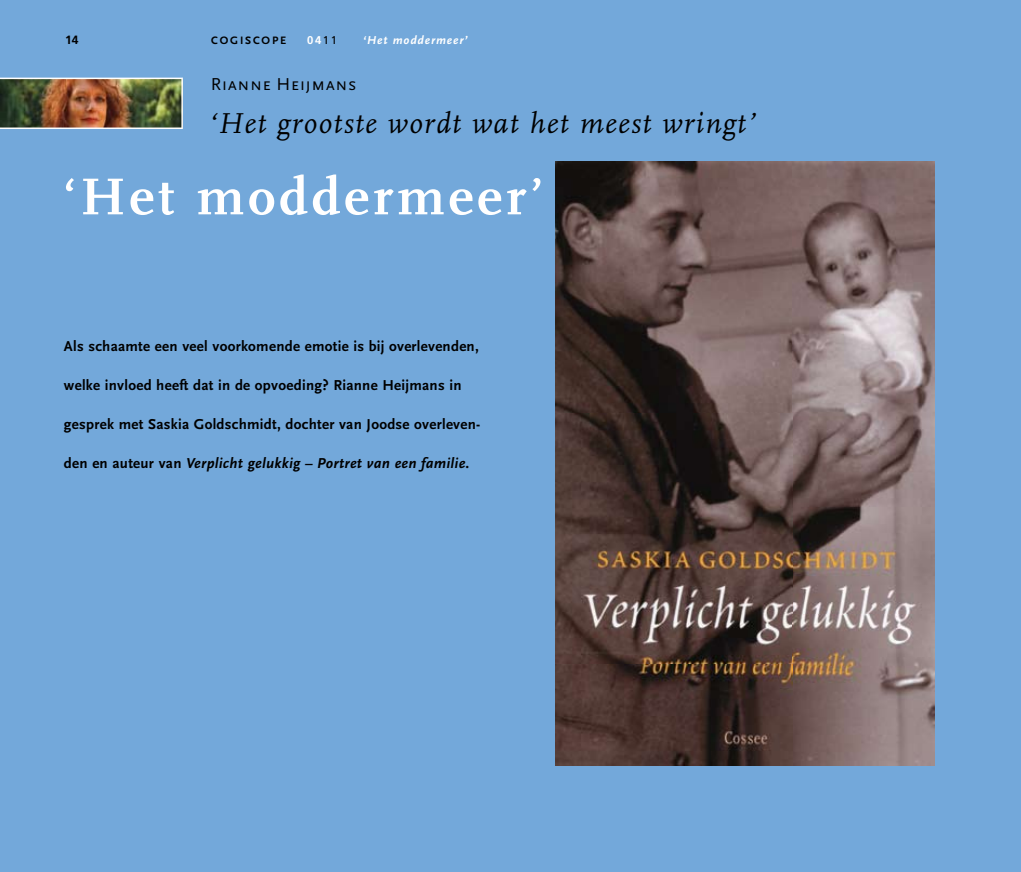
<style>
.page{position:relative;width:1021px;height:872px;background:#fff}
.page>*{position:absolute;margin:0;border:0;box-sizing:border-box;transform-origin:0 0}
.t1{font:700 54px "FF Scala";letter-spacing:.07em;color:#fff}
.t2{font:italic 30px "FF Scala";letter-spacing:.05em;color:#000}
.t3{font:18px "Scala Sans Pro";letter-spacing:.025em;color:#000}
.t4{font:700 15px "Scala Sans Pro";letter-spacing:.02em;color:#000}
.t5{font:italic 700 15px "Scala Sans Pro";letter-spacing:.02em;color:#000}
.t6{font:italic 700 12px "Scala Sans Pro";letter-spacing:.075em;color:#fff}
.t7{font:700 12px "Frutiger LT Std";color:#000}
.t8{font:700 11.25px "Scala Sans Pro";letter-spacing:.16em;color:#000}
.t9{font:700 11.25px "Frutiger LT Std";color:#fff}
.s1{font-weight:400;color:#000}
.s2{font-style:normal}
</style>
<div class="page">
<div style="left:0;top:0;width:1020px;height:872px;background:#73a8da"></div>
<img style="left:0;top:78px;width:183px;height:51px">
<img style="left:555px;top:161px;width:379px;height:605px">
<p class="t7" style="left:65px;top:32px;width:15px">14</p>
<p class="t8" style="left:211px;top:33px;width:76px">cogiscope</p>
<p class="t9" style="left:307px;top:33px;width:32px">04<span class="s1">11</span></p>
<p class="t6" style="left:363px;top:32px;width:106px">‘Het moddermeer’</p>
<p class="t3" style="left:211px;top:73px;width:147px">Rianne heijmans</p>
<h2 class="t2" style="left:209px;top:108px;width:547px">‘Het grootste wordt wat het meest wringt’</h2>
<h1 class="t1" style="left:63px;top:166px;width:482px">‘Het moddermeer’</h1>
<p class="t4" style="left:64px;top:337px;width:416px">Als schaamte een veel voorkomende emotie is bij overlevenden,</p>
<p class="t4" style="left:64px;top:376px;width:399px">welke invloed heeft dat in de opvoeding? Rianne Heijmans in</p>
<p class="t4" style="left:64px;top:415px;width:418px">gesprek met saskia goldschmidt, dochter van Joodse overleven-</p>
<p class="t5" style="left:64px;top:454px;width:407px"><span class="s2">den en auteur van</span> Verplicht gelukkig – Portret van een familie<span class="s2">.</span></p>
</div>
